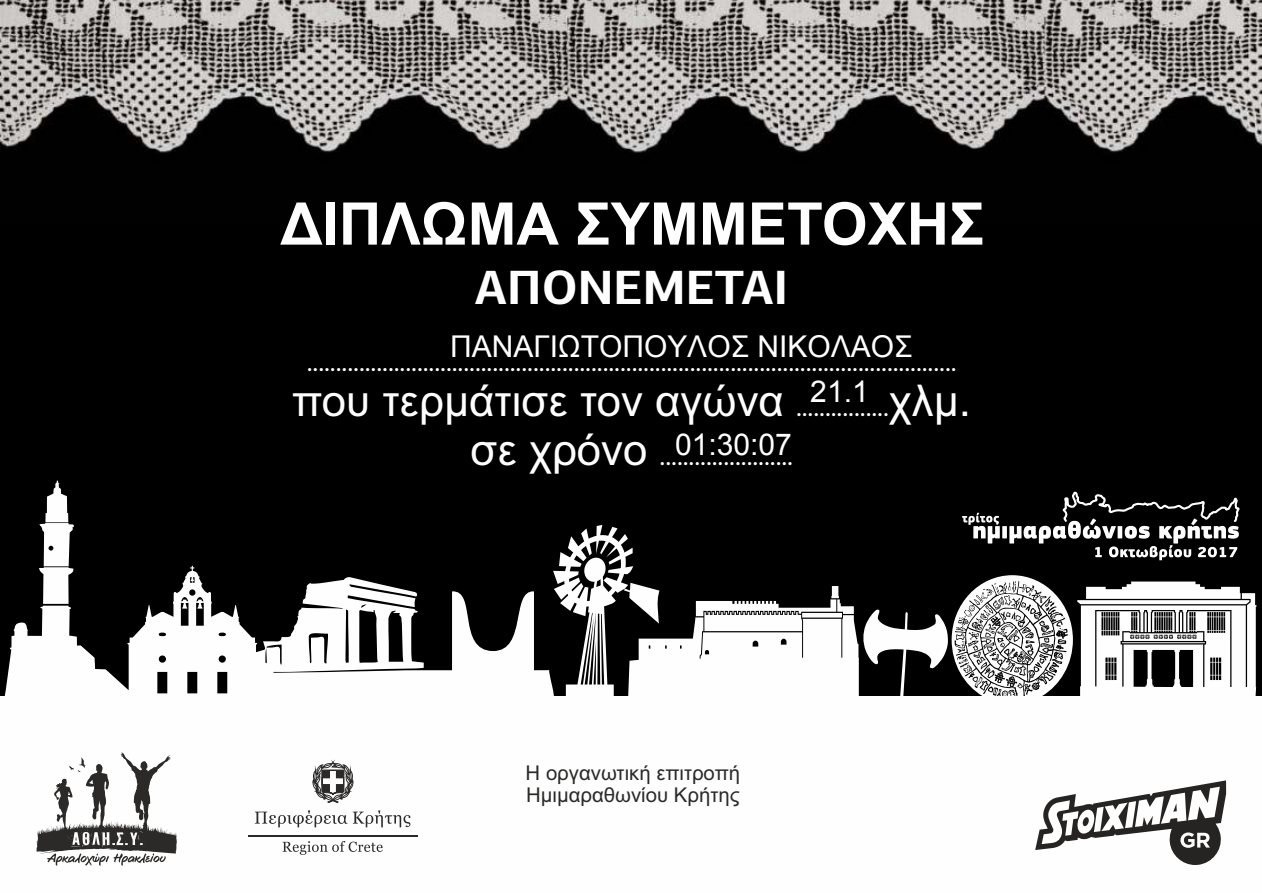
<style>
.page{position:relative;width:1262px;height:893px;background:#fff}
.page>*{position:absolute;margin:0;border:0;box-sizing:border-box;transform-origin:0 0}
.t1{font:700 58.8px "Arial";color:#fefefe}
.t2{font:700 48.15px "PF Agora Sans Pro";color:#fefefe}
.t3{font:43.8px "Arial";color:#fefefe}
.t4{font:30px "Arial";color:#fff}
.t5{font:26.55px "PF Din Display Pro";color:#fefefe}
.t6{font:20.4px/22.8px "Arial";color:#2b2a29}
.s1{font-family:"PF Din Display Pro";font-size:26.55px}
.s2{font-family:"Arial";font-size:43.8px}
</style>
<div class="page">
<img style="left:1px;top:0;width:1261px;height:480px">
<div style="left:1px;top:223px;width:1260px;height:666px;background:#000"></div>
<svg style="left:0;top:480px;width:1262px;height:254px"></svg>
<div style="left:0;top:734px;width:1262px;height:158px;background:#fefefe"></div>
<svg style="left:36px;top:752px;width:141px;height:113px"></svg>
<svg style="left:1035px;top:780px;width:191px;height:85px"></svg>
<svg style="left:255px;top:810px;width:155px;height:17px"></svg>
<svg style="left:282px;top:841px;width:101px;height:13px"></svg>
<hr style="left:248px;top:835px;width:169px;height:1px;background:#2b2a29">
<svg style="left:313px;top:761px;width:40px;height:41px"></svg>
<svg style="left:962px;top:488px;width:277px;height:72px"></svg>
<h1 class="t1" style="left:280px;top:202px;width:705px">ΔΙΠΛΩΜΑ ΣΥΜΜΕΤΟΧΗΣ</h1>
<h2 class="t2" style="left:475px;top:267px;width:315px">ΑΠΟΝΕΜΕΤΑΙ</h2>
<p class="t4" style="left:450px;top:330px;width:464px">ΠΑΝΑΓΙΩΤΟΠΟΥΛΟΣ ΝΙΚΟΛΑΟΣ</p>
<p class="t5" style="left:307px;top:351px;width:651px">................................................................................................................</p>
<h3 class="t3" style="left:292px;top:384px;width:680px">που τερμάτισε τον αγώνα <span class="s1">................</span>χλμ.</h3>
<p class="t5" style="left:470px;top:445px;width:324px"><span class="s2">σε χρόνο</span> .......................</p>
<p class="t4" style="left:810px;top:375px;width:60px">21.1</p>
<p class="t4" style="left:675px;top:428px;width:118px">01:30:07</p>
<p class="t6" style="left:525px;top:763px;width:216px">Η οργανωτική επιτροπή<br>Ημιμαραθωνίου Κρήτης</p>
</div>
